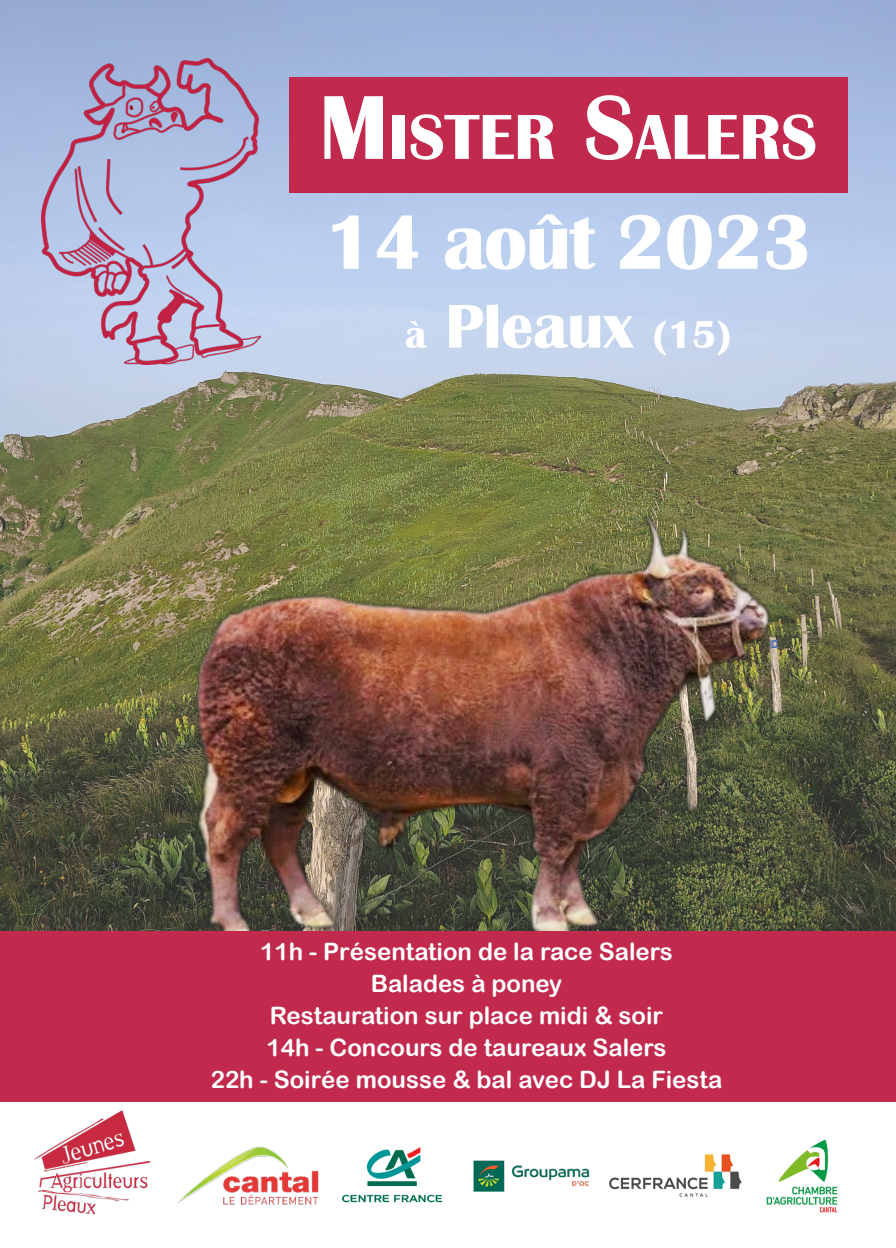
<style>
.page{position:relative;width:896px;height:1248px;background:#fff}
.page>*{position:absolute;margin:0;border:0;box-sizing:border-box;transform-origin:0 0}
.t1{font:700 80px "Britannic";color:#fff}
.t2{font:700 65.8px "Britannic";color:#fff}
.t3{font:700 64px "Britannic";color:#fff}
.t4{font:24px "Arial Rounded MT Bold";color:#fff}
.s1{font-size:94px}
.s2{font-size:40px}
</style>
<div class="page">
<img style="left:0;top:0;width:896px;height:365px">
<img style="left:34px;top:1110px;width:115px;height:105px">
<img style="left:342px;top:1147px;width:100px;height:56px">
<img style="left:177px;top:1146px;width:142px;height:59px">
<img style="left:473px;top:1160px;width:117px;height:32px">
<img style="left:766px;top:1139px;width:72px;height:74px">
<img style="left:609px;top:1154px;width:133px;height:43px">
<img style="left:0;top:365px;width:896px;height:566px">
<div style="left:0;top:931px;width:896px;height:170px;background:#c1294d"></div>
<div style="left:289px;top:77px;width:558px;height:116px;background:#c1294d"></div>
<img style="left:42px;top:59px;width:219px;height:306px">
<p class="t2" style="left:319px;top:100px;width:499px"><span class="s1">M</span>ISTER <span class="s1">S</span>ALERS</p>
<p class="t1" style="left:325px;top:197px;width:488px">14 août 2023</p>
<p class="t3" style="left:405px;top:290px;width:328px"><span class="s2">à</span> Pleaux <span class="s2">(15)</span></p>
<p class="t4" style="left:260px;top:936px;width:414px">11h - Présentation de la race Salers</p>
<p class="t4" style="left:371px;top:968px;width:193px">Balades à poney</p>
<p class="t4" style="left:270px;top:1000px;width:395px">Restauration sur place midi &amp; soir</p>
<p class="t4" style="left:266px;top:1032px;width:401px">14h - Concours de taureaux Salers</p>
<p class="t4" style="left:211px;top:1064px;width:513px">22h - Soirée mousse &amp; bal avec DJ La Fiesta</p>
</div>
